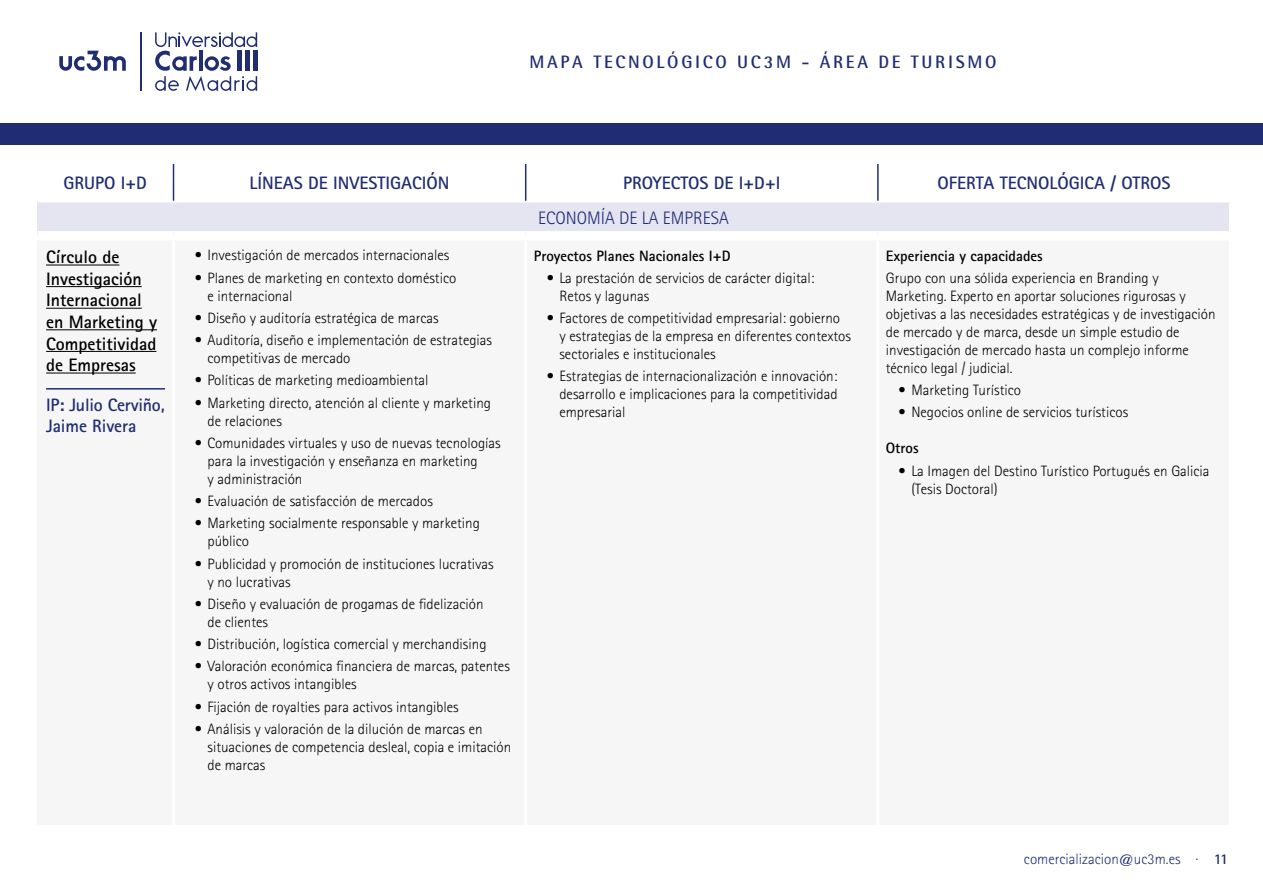
<style>
.page{position:relative;width:1263px;height:893px;background:#fff}
.page>*{position:absolute;margin:0;border:0;box-sizing:border-box;transform-origin:0 0}
.t1{font:700 18px/21.6px "Rotis Sans Serif";color:#212d73}
.t2{font:700 18px/21.6px "Rotis Sans Serif";color:#000}
.t3{font:700 18px "Rotis Semi Sans";letter-spacing:.15em;color:#212d73}
.t4{font:300 18px "Rotis Sans Serif";color:#212d73}
.t5{font:300 15px/18px "Rotis Sans Serif";color:#000}
.t6{font:700 15px "Rotis Sans Serif";color:#000}
.t7{font:300 15px "Rotis Sans Serif";color:#212d73}
.s1{font-weight:700}
</style>
<div class="page">
<div style="left:38px;top:240px;width:1191px;height:585px;background:#f6f6f6"></div>
<hr style="left:172px;top:240px;width:3px;height:585px;background:#fff">
<hr style="left:524px;top:240px;width:3px;height:585px;background:#fff">
<hr style="left:876px;top:240px;width:3px;height:585px;background:#fff">
<hr style="left:525px;top:164px;width:1px;height:37px;background:#212d73">
<hr style="left:877px;top:164px;width:2px;height:37px;background:#212d73">
<hr style="left:173px;top:164px;width:1px;height:37px;background:#212d73">
<hr style="left:140px;top:32px;width:1px;height:59px;background:#212d73">
<svg style="left:59px;top:51px;width:67px;height:20px"></svg>
<svg style="left:155px;top:32px;width:102px;height:59px"></svg>
<div style="left:0;top:123px;width:1263px;height:22px;background:#212d73"></div>
<div style="left:38px;top:202px;width:1191px;height:34px;background:#e5e4f1"></div>
<hr style="left:38px;top:201px;width:135px;height:2px;background:#fff">
<hr style="left:173px;top:201px;width:352px;height:2px;background:#fff">
<hr style="left:525px;top:201px;width:352px;height:2px;background:#fff">
<hr style="left:877px;top:201px;width:352px;height:2px;background:#fff">
<div style="left:38px;top:231px;width:135px;height:9px;background:#fff"></div>
<div style="left:173px;top:231px;width:352px;height:9px;background:#fff"></div>
<div style="left:525px;top:231px;width:352px;height:9px;background:#fff"></div>
<div style="left:877px;top:231px;width:352px;height:9px;background:#fff"></div>
<hr style="left:46px;top:265px;width:73px;height:1px;background:#000">
<hr style="left:46px;top:286px;width:96px;height:1px;background:#000">
<hr style="left:46px;top:308px;width:96px;height:1px;background:#000">
<hr style="left:46px;top:329px;width:111px;height:1px;background:#000">
<hr style="left:46px;top:351px;width:110px;height:1px;background:#000">
<hr style="left:46px;top:373px;width:90px;height:1px;background:#000">
<hr style="left:46px;top:388px;width:119px;height:2px;background:#212d73">
<p class="t3" style="left:529px;top:51px;width:304px">MAPA TECNOLÓGICO UC3M - ÁREA</p>
<p class="t3" style="left:878px;top:51px;width:120px">DE TURISMO</p>
<p class="t1" style="left:64px;top:172px;width:85px">GRUPO I+D</p>
<p class="t1" style="left:250px;top:172px;width:201px">LÍNEAS DE INVESTIGACIÓN</p>
<p class="t1" style="left:623px;top:172px;width:159px">PROYECTOS DE I+D+I</p>
<p class="t1" style="left:937px;top:172px;width:234px">OFERTA TECNOLÓGICA / OTROS</p>
<p class="t2" style="left:46px;top:246px;width:112px">Círculo de<br>Investigación<br>Internacional en Marketing y<br>Competitividad de Empresas</p>
<p class="t1" style="left:46px;top:394px;width:120px">IP: Julio Cerviño,<br>Jaime Rivera</p>
<p class="t5" style="left:195px;top:246px;width:256px">• Investigación de mercados internacionales</p>
<p class="t5" style="left:207px;top:269px;width:250px;text-indent:-13px">• Planes de marketing en contexto doméstico e internacional</p>
<p class="t5" style="left:195px;top:309px;width:246px">• Diseño y auditoría estratégica de marcas</p>
<p class="t5" style="left:207px;top:331px;width:286px;text-indent:-13px">• Auditoría, diseño e implementación de estrategias competitivas de mercado</p>
<p class="t5" style="left:195px;top:371px;width:235px">• Políticas de marketing medioambiental</p>
<p class="t5" style="left:207px;top:394px;width:285px;text-indent:-13px">• Marketing directo, atención al cliente y marketing de relaciones</p>
<p class="t5" style="left:207px;top:434px;width:295px;text-indent:-13px">• Comunidades virtuales y uso de nuevas tecnologías para la investigación y enseñanza en marketing<br>y administración</p>
<p class="t5" style="left:195px;top:492px;width:240px">• Evaluación de satisfacción de mercados</p>
<p class="t5" style="left:207px;top:514px;width:274px;text-indent:-13px">• Marketing socialmente responsable y marketing público</p>
<p class="t5" style="left:207px;top:555px;width:288px;text-indent:-13px">• Publicidad y promoción de instituciones lucrativas y no lucrativas</p>
<p class="t5" style="left:207px;top:595px;width:278px;text-indent:-13px">• Diseño y evaluación de progamas de fidelización de clientes</p>
<p class="t5" style="left:195px;top:635px;width:293px">• Distribución, logística comercial y merchandising</p>
<p class="t5" style="left:207px;top:657px;width:304px;text-indent:-13px">• Valoración económica financiera de marcas, patentes y otros activos intangibles</p>
<p class="t5" style="left:195px;top:698px;width:266px">• Fijación de royalties para activos intangibles</p>
<p class="t5" style="left:207px;top:720px;width:305px;text-indent:-13px">• Análisis y valoración de la dilución de marcas en situaciones de competencia desleal, copia e imitación de marcas</p>
<p class="t4" style="left:538px;top:207px;width:192px">ECONOMÍA DE LA EMPRESA</p>
<p class="t6" style="left:534px;top:246px;width:198px">Proyectos Planes Nacionales I+D</p>
<p class="t5" style="left:559px;top:269px;width:256px;text-indent:-13px">• La prestación de servicios de carácter digital:<br>Retos y lagunas</p>
<p class="t5" style="left:559px;top:309px;width:293px;text-indent:-13px">• Factores de competitividad empresarial: gobierno<br>y estrategias de la empresa en diferentes contextos sectoriales e institucionales</p>
<p class="t5" style="left:559px;top:367px;width:280px;text-align:justify;text-indent:-13px">• Estrategias de internacionalización e innovación: desarrollo e implicaciones para la competitividad empresarial</p>
<p class="t6" style="left:886px;top:246px;width:158px">Experiencia y capacidades</p>
<p class="t5" style="left:886px;top:269px;width:331px">Grupo con una sólida experiencia en Branding y Marketing. Experto en aportar soluciones rigurosas y objetivas a las necesidades estratégicas y de investigación de mercado y de marca, desde un simple estudio de investigación de mercado hasta un complejo informe técnico legal / judicial.</p>
<p class="t5" style="left:898px;top:381px;width:124px">• Marketing Turístico</p>
<p class="t5" style="left:898px;top:403px;width:231px">• Negocios online de servicios turísticos</p>
<p class="t6" style="left:886px;top:439px;width:34px">Otros</p>
<p class="t5" style="left:911px;top:462px;width:300px;text-indent:-13px">• La Imagen del Destino Turístico Portugués en Galicia (Tesis Doctoral)</p>
<p class="t7" style="left:1024px;top:851px;width:206px">comercializacion@uc3m.es · <span class="s1">11</span></p>
</div>
